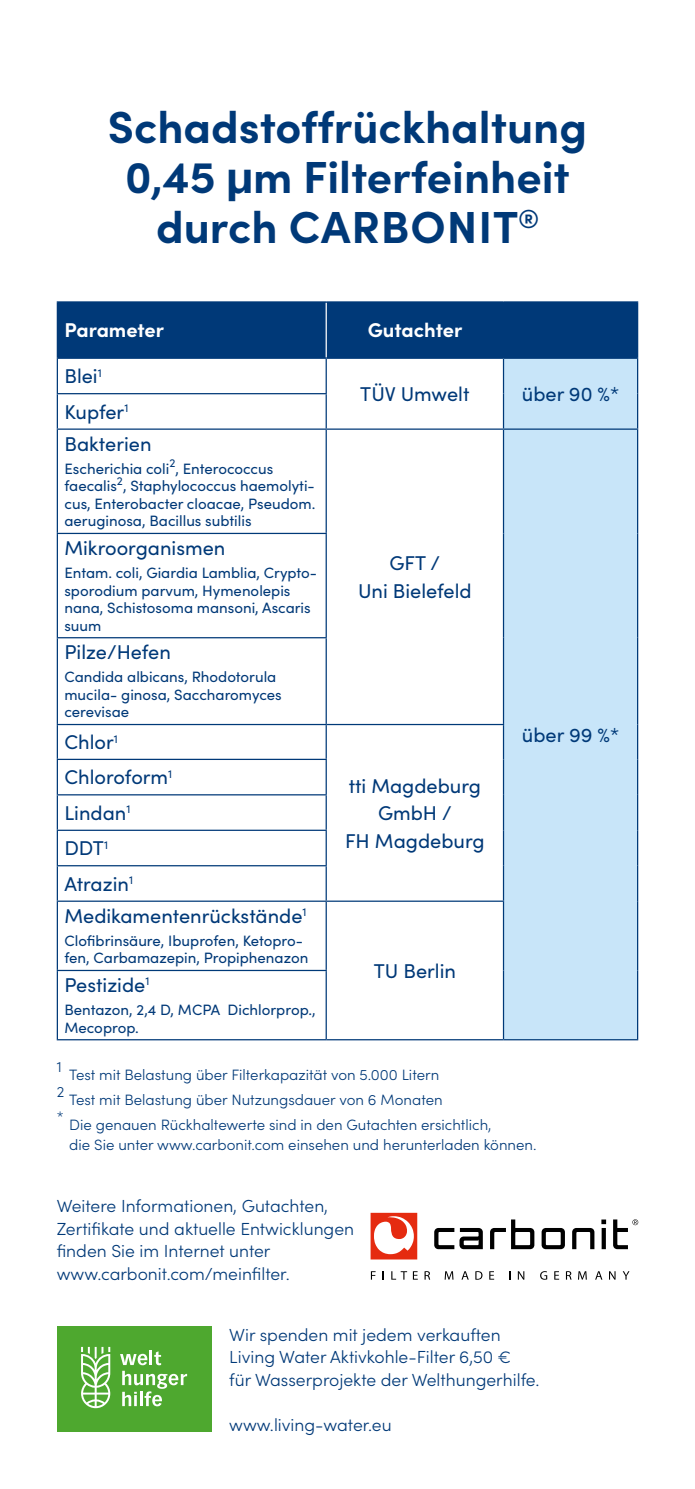
<style>
.page{position:relative;width:695px;height:1489px;background:#fff}
.page>*{position:absolute;margin:0;border:0;box-sizing:border-box;transform-origin:0 0}
.t1{font:700 45px/50px "Sofia Pro";color:#003978;text-align:center}
.t2{font:20px/27.5px "Sofia Pro";color:#003978}
.t3{font:700 20px "Sofia Pro";color:#fff}
.t4{font:300 17.5px/22.5px "Sofia Pro";color:#003978}
.t5{font:15px/17.5px "Sofia Pro";color:#003978}
.t6{font:300 15px/20px "Sofia Pro";color:#003978}
.s1{font-family:"Helvetica Neue"}
</style>
<div class="page">
<div style="left:58px;top:302px;width:579px;height:55px;background:#003978"></div>
<svg style="left:58px;top:359px;width:445px;height:680px"></svg>
<div style="left:504px;top:359px;width:133px;height:680px;background:#c8e5f9"></div>
<div style="left:57px;top:901px;width:269px;height:69px;background:#fff"></div>
<hr style="left:325px;top:302px;width:2px;height:55px;background:#fff">
<hr style="left:503px;top:302px;width:1px;height:55px;background:#003978">
<hr style="left:57px;top:359px;width:1px;height:34px;background:#003978">
<hr style="left:325px;top:359px;width:2px;height:34px;background:#003978">
<hr style="left:503px;top:359px;width:1px;height:34px;background:#003978">
<hr style="left:637px;top:359px;width:1px;height:34px;background:#003978">
<hr style="left:503px;top:393px;width:1px;height:35px;background:#003978">
<hr style="left:637px;top:393px;width:1px;height:35px;background:#003978">
<hr style="left:57px;top:394px;width:1px;height:34px;background:#003978">
<hr style="left:57px;top:393px;width:270px;height:1px;background:#003978">
<hr style="left:325px;top:394px;width:2px;height:34px;background:#003978">
<hr style="left:57px;top:430px;width:1px;height:103px;background:#003978">
<hr style="left:57px;top:534px;width:1px;height:103px;background:#003978">
<hr style="left:57px;top:638px;width:1px;height:86px;background:#003978">
<hr style="left:57px;top:428px;width:269px;height:2px;background:#003978">
<hr style="left:57px;top:533px;width:270px;height:1px;background:#003978">
<hr style="left:57px;top:637px;width:270px;height:1px;background:#003978">
<hr style="left:325px;top:430px;width:2px;height:103px;background:#003978">
<hr style="left:325px;top:534px;width:2px;height:103px;background:#003978">
<hr style="left:325px;top:638px;width:2px;height:86px;background:#003978">
<hr style="left:326px;top:428px;width:177px;height:2px;background:#003978">
<hr style="left:503px;top:428px;width:135px;height:2px;background:#003978">
<hr style="left:503px;top:430px;width:1px;height:103px;background:#003978">
<hr style="left:637px;top:430px;width:1px;height:103px;background:#003978">
<hr style="left:503px;top:533px;width:1px;height:104px;background:#003978">
<hr style="left:637px;top:533px;width:1px;height:104px;background:#003978">
<hr style="left:503px;top:637px;width:1px;height:87px;background:#003978">
<hr style="left:637px;top:637px;width:1px;height:87px;background:#003978">
<hr style="left:637px;top:724px;width:1px;height:35px;background:#003978">
<hr style="left:637px;top:759px;width:1px;height:35px;background:#003978">
<hr style="left:637px;top:794px;width:1px;height:36px;background:#003978">
<hr style="left:637px;top:830px;width:1px;height:35px;background:#003978">
<hr style="left:637px;top:865px;width:1px;height:36px;background:#003978">
<hr style="left:637px;top:901px;width:1px;height:69px;background:#003978">
<hr style="left:637px;top:970px;width:1px;height:69px;background:#003978">
<hr style="left:57px;top:725px;width:1px;height:33px;background:#003978">
<hr style="left:57px;top:724px;width:269px;height:1px;background:#003978">
<hr style="left:325px;top:725px;width:2px;height:33px;background:#003978">
<hr style="left:326px;top:724px;width:178px;height:1px;background:#003978">
<hr style="left:503px;top:725px;width:1px;height:34px;background:#003978">
<hr style="left:503px;top:759px;width:1px;height:35px;background:#003978">
<hr style="left:503px;top:794px;width:1px;height:36px;background:#003978">
<hr style="left:503px;top:830px;width:1px;height:35px;background:#003978">
<hr style="left:503px;top:865px;width:1px;height:35px;background:#003978">
<hr style="left:57px;top:760px;width:1px;height:34px;background:#003978">
<hr style="left:57px;top:758px;width:270px;height:2px;background:#003978">
<hr style="left:325px;top:760px;width:2px;height:34px;background:#003978">
<hr style="left:57px;top:795px;width:1px;height:34px;background:#003978">
<hr style="left:57px;top:794px;width:270px;height:1px;background:#003978">
<hr style="left:325px;top:795px;width:2px;height:34px;background:#003978">
<hr style="left:57px;top:830px;width:1px;height:35px;background:#003978">
<hr style="left:57px;top:829px;width:270px;height:1px;background:#003978">
<hr style="left:325px;top:830px;width:2px;height:35px;background:#003978">
<hr style="left:57px;top:866px;width:1px;height:34px;background:#003978">
<hr style="left:57px;top:865px;width:270px;height:1px;background:#003978">
<hr style="left:325px;top:866px;width:2px;height:34px;background:#003978">
<hr style="left:57px;top:901px;width:1px;height:68px;background:#003978">
<hr style="left:57px;top:900px;width:269px;height:1px;background:#003978">
<hr style="left:325px;top:901px;width:2px;height:68px;background:#003978">
<hr style="left:326px;top:900px;width:178px;height:1px;background:#003978">
<hr style="left:503px;top:901px;width:1px;height:69px;background:#003978">
<hr style="left:503px;top:970px;width:1px;height:69px;background:#003978">
<hr style="left:57px;top:971px;width:1px;height:68px;background:#003978">
<hr style="left:57px;top:969px;width:270px;height:2px;background:#003978">
<hr style="left:325px;top:971px;width:2px;height:68px;background:#003978">
<hr style="left:57px;top:1039px;width:269px;height:1px;background:#003978">
<hr style="left:326px;top:1039px;width:177px;height:1px;background:#003978">
<hr style="left:503px;top:1039px;width:135px;height:1px;background:#003978">
<hr style="left:57px;top:301px;width:269px;height:1px;background:#003978">
<hr style="left:57px;top:302px;width:1px;height:55px;background:#003978">
<hr style="left:326px;top:301px;width:177px;height:1px;background:#003978">
<hr style="left:503px;top:301px;width:135px;height:1px;background:#003978">
<hr style="left:637px;top:302px;width:1px;height:55px;background:#003978">
<hr style="left:57px;top:357px;width:269px;height:2px;background:#003978">
<hr style="left:326px;top:357px;width:177px;height:2px;background:#003978">
<hr style="left:503px;top:357px;width:135px;height:2px;background:#003978">
<div style="left:57px;top:1326px;width:154px;height:105px;background:#4ea82f"></div>
<hr style="left:149px;top:1350px;width:3px;height:14px;background:#fff">
<svg style="left:120px;top:1351px;width:67px;height:55px"></svg>
<svg style="left:81px;top:1346px;width:29px;height:61px"></svg>
<svg style="left:370px;top:1212px;width:47px;height:47px"></svg>
<svg style="left:434px;top:1228px;width:48px;height:21px"></svg>
<svg style="left:490px;top:1219px;width:44px;height:30px"></svg>
<svg style="left:541px;top:1228px;width:24px;height:21px"></svg>
<svg style="left:572px;top:1228px;width:22px;height:21px"></svg>
<svg style="left:601px;top:1219px;width:5px;height:4px"></svg>
<svg style="left:601px;top:1228px;width:4px;height:21px"></svg>
<svg style="left:613px;top:1219px;width:25px;height:30px"></svg>
<svg style="left:371px;top:1271px;width:4px;height:8px"></svg>
<svg style="left:391px;top:1271px;width:16px;height:8px"></svg>
<svg style="left:413px;top:1271px;width:4px;height:8px"></svg>
<svg style="left:424px;top:1271px;width:6px;height:8px"></svg>
<svg style="left:444px;top:1271px;width:9px;height:8px"></svg>
<svg style="left:461px;top:1271px;width:7px;height:8px"></svg>
<svg style="left:475px;top:1271px;width:7px;height:8px"></svg>
<svg style="left:489px;top:1271px;width:5px;height:8px"></svg>
<svg style="left:517px;top:1271px;width:7px;height:8px"></svg>
<svg style="left:540px;top:1271px;width:7px;height:8px"></svg>
<svg style="left:554px;top:1271px;width:5px;height:8px"></svg>
<svg style="left:566px;top:1271px;width:5px;height:8px"></svg>
<svg style="left:578px;top:1271px;width:8px;height:8px"></svg>
<svg style="left:595px;top:1271px;width:7px;height:8px"></svg>
<svg style="left:609px;top:1271px;width:6px;height:8px"></svg>
<svg style="left:622px;top:1271px;width:7px;height:8px"></svg>
<h1 class="t1" style="left:108px;top:99px;width:480px">Schadstoffrückhaltung<br>0,45 <span class="s1">μ</span>m Filterfeinheit durch CARBONIT<sup>®</sup></h1>
<h2 class="t3" style="left:64px;top:315px;width:101px">Parameter</h2>
<h2 class="t3" style="left:368px;top:315px;width:96px">Gutachter</h2>
<h2 class="t2" style="left:64px;top:361px;width:39px">Blei<sup>1</sup></h2>
<h2 class="t2" style="left:360px;top:379px;width:111px">TÜV Umwelt</h2>
<h2 class="t2" style="left:521px;top:379px;width:99px">über 90 %*</h2>
<h2 class="t2" style="left:64px;top:394px;width:89px;line-height:32px">Kupfer<sup>1<br></sup>Bakterien</h2>
<p class="t5" style="left:64px;top:459px;width:252px">Escherichia coli<sup>2</sup>, Enterococcus faecalis<sup>2</sup>, Staphylococcus haemolyti&shy;cus, Enterobacter cloacae, Pseudom. aeruginosa, Bacillus subtilis</p>
<h2 class="t2" style="left:358px;top:548px;width:115px;text-align:center">GFT /<br>Uni Bielefeld</h2>
<h2 class="t2" style="left:64px;top:533px;width:162px">Mikroorganismen</h2>
<p class="t5" style="left:64px;top:563px;width:254px">Entam. coli, Giardia Lamblia, Crypto&shy;sporodium parvum, Hymenolepis nana, Schistosoma mansoni, Ascaris suum</p>
<h2 class="t2" style="left:64px;top:637px;width:108px">Pilze/Hefen</h2>
<p class="t5" style="left:64px;top:667px;width:219px">Candida albicans, Rhodotorula mucila- ginosa, Saccharomyces cerevisae</p>
<h2 class="t2" style="left:64px;top:727px;width:55px">Chlor<sup>1</sup></h2>
<h2 class="t2" style="left:522px;top:719px;width:99px">über 99 %*</h2>
<h2 class="t2" style="left:64px;top:758px;width:109px;line-height:35.5px">Chloroform<sup>1<br></sup>Lindan<sup>1<br></sup>DDT<sup>1<br></sup>Atrazin<sup>1</sup></h2>
<h2 class="t2" style="left:64px;top:900px;width:244px">Medikamentenrückstände<sup>1</sup></h2>
<p class="t5" style="left:64px;top:931px;width:245px">Clofibrinsäure, Ibuprofen, Ketopro&shy;fen, Carbamazepin, Propiphenazon</p>
<h2 class="t2" style="left:64px;top:970px;width:86px">Pestizide<sup>1</sup></h2>
<p class="t5" style="left:64px;top:1000px;width:253px">Bentazon, 2,4 D, MCPA Dichlorprop.,<br>Mecoprop.</p>
<h2 class="t2" style="left:345px;top:770px;width:141px;text-align:center">tti Magdeburg<br>GmbH /<br>FH Magdeburg</h2>
<h2 class="t2" style="left:373px;top:955px;width:84px">TU Berlin</h2>
<p class="t6" style="left:57px;top:1056px;width:7px">1</p>
<p class="t6" style="left:69px;top:1063px;width:371px">Test mit Belastung über Filterkapazität von 5.000 Litern</p>
<p class="t6" style="left:57px;top:1081px;width:9px">2</p>
<p class="t6" style="left:69px;top:1088px;width:375px">Test mit Belastung über Nutzungsdauer von 6 Monaten</p>
<p class="t6" style="left:57px;top:1106px;width:8px">*</p>
<p class="t6" style="left:69px;top:1113px;width:468px">Die genauen Rückhaltewerte sind in den Gutachten ersichtlich,<br>die Sie unter www.carbonit.com einsehen und herunterladen können.</p>
<p class="t4" style="left:57px;top:1193px;width:299px">Weitere Informationen, Gutachten, Zertifikate und aktuelle Entwicklungen finden Sie im Internet unter www.carbonit.com/meinfilter.</p>
<p class="t4" style="left:229px;top:1322px;width:312px">Wir spenden mit jedem verkauften<br>Living Water Aktivkohle-Filter 6,50 €<br>für Wasserprojekte der Welthungerhilfe.</p>
<p class="t4" style="left:229px;top:1412px;width:164px">www.living-water.eu</p>
</div>
